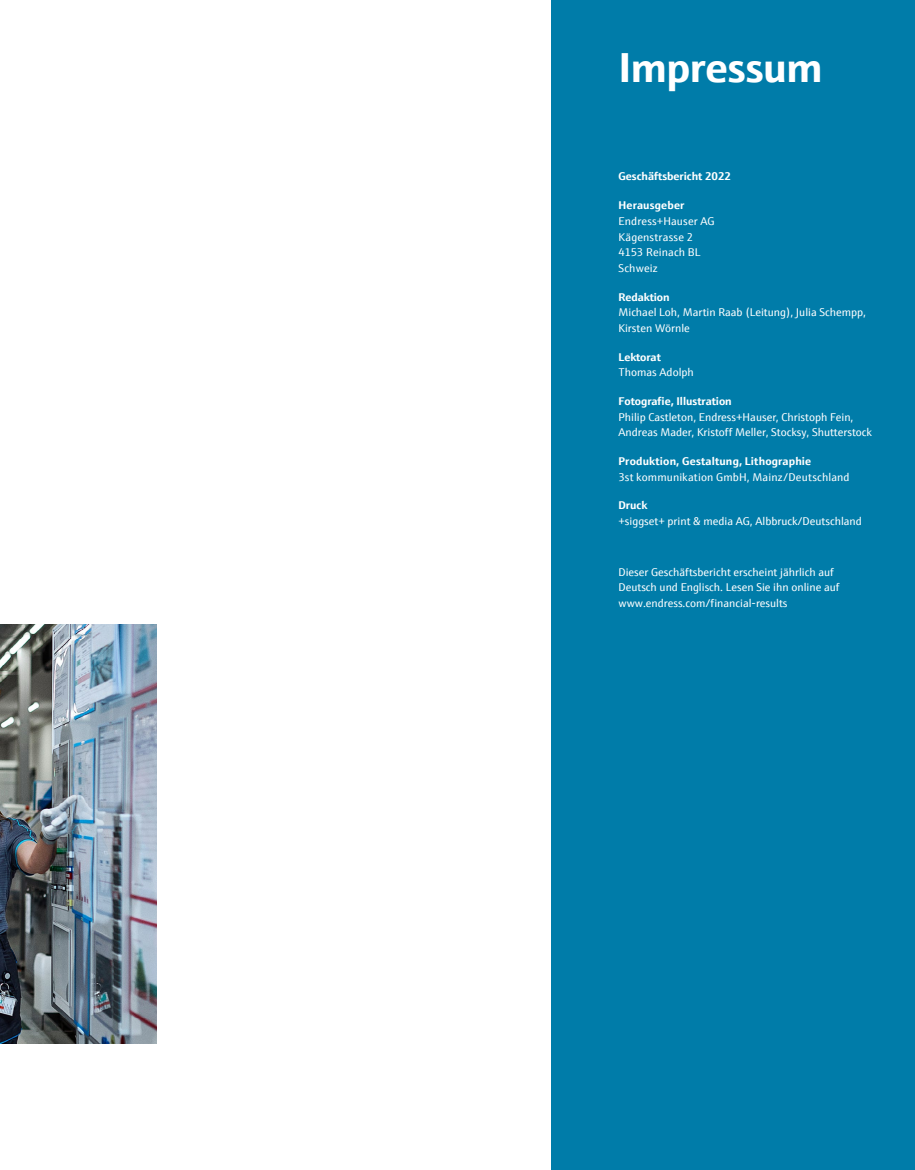
<style>
.page{position:relative;width:915px;height:1170px;background:#fff}
.page>*{position:absolute;margin:0;border:0;box-sizing:border-box;transform-origin:0 0}
.t1{font:700 42px "E+H Sans";letter-spacing:-.01em;color:#fff}
.t2{font:11.25px/15.8px "E+H Sans";color:#fff}
.t3{font:700 11.25px "E+H Sans";color:#fff}
</style>
<div class="page">
<div style="left:551px;top:0;width:363px;height:1169px;background:#007ca9"></div>
<img style="left:0;top:624px;width:156px;height:419px">
<h1 class="t1" style="left:618px;top:34px;width:205px">Impressum</h1>
<p class="t3" style="left:618px;top:168px;width:114px">Geschäftsbericht 2022</p>
<p class="t3" style="left:618px;top:196px;width:67px">Herausgeber</p>
<p class="t2" style="left:618px;top:212px;width:98px">Endress+Hauser AG<br>Kägenstrasse 2<br>4153 Reinach BL<br>Schweiz</p>
<p class="t3" style="left:618px;top:288px;width:53px">Redaktion</p>
<p class="t2" style="left:618px;top:304px;width:249px">Michael Loh, Martin Raab (Leitung), Julia Schempp,<br>Kirsten Wörnle</p>
<p class="t3" style="left:618px;top:348px;width:44px">Lektorat</p>
<p class="t2" style="left:618px;top:364px;width:77px">Thomas Adolph</p>
<p class="t3" style="left:618px;top:392px;width:115px">Fotografie, Illustration</p>
<p class="t2" style="left:618px;top:408px;width:255px">Philip Castleton, Endress+Hauser, Christoph Fein,<br>Andreas Mader, Kristoff Meller, Stocksy, Shutterstock</p>
<p class="t3" style="left:618px;top:452px;width:194px">Produktion, Gestaltung, Lithographie</p>
<p class="t2" style="left:618px;top:468px;width:232px">3st kommunikation GmbH, Mainz/Deutschland</p>
<p class="t3" style="left:618px;top:496px;width:30px">Druck</p>
<p class="t2" style="left:618px;top:512px;width:245px">+siggset+ print &amp; media AG, Albbruck/Deutschland</p>
<p class="t2" style="left:618px;top:563px;width:222px">Dieser Geschäftsbericht erscheint jährlich auf<br>Deutsch und Englisch. Lesen Sie ihn online auf www.endress.com/financial-results</p>
</div>
